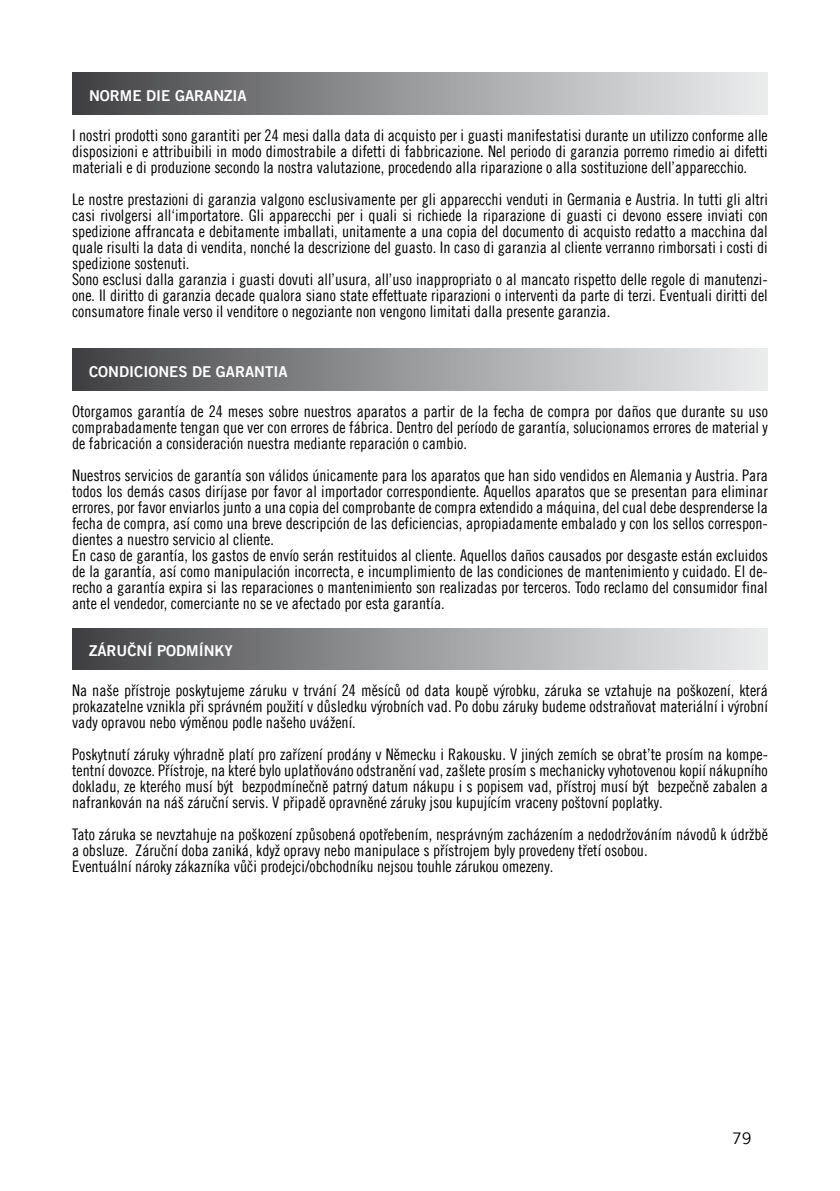
<style>
.page{position:relative;width:840px;height:1191px;background:#fff}
.page>*{position:absolute;margin:0;border:0;box-sizing:border-box;transform-origin:0 0}
.t1{font:16px/16px "Trade Gothic LT Com Cn 18";color:#000;text-align:justify}
.t2{font:16px "Trade Gothic LT Com";color:#000}
.t3{font:15px "Trade Gothic LT Com Bd 2";color:#fff}
</style>
<div class="page">
<div style="left:72px;top:349px;width:695px;height:41px;background:linear-gradient(to right,#434446,#eff1f2)"></div>
<div style="left:72px;top:628px;width:695px;height:41px;background:linear-gradient(to right,#434446,#eff1f2)"></div>
<div style="left:72px;top:73px;width:695px;height:41px;background:linear-gradient(to right,#434446,#eff1f2)"></div>
<p class="t3" style="left:89px;top:86px;width:159px">NORM E DIE GARANZIA</p>
<p class="t1" style="left:72px;top:127px;width:697px">I nostri prodotti sono garantiti per 24 mesi dalla data di acquisto per i guasti manifestatisi durante un utilizzo conforme alle disposizioni e attribuibili in modo dimostrabile a difetti di fabbricazione. Nel periodo di garanzia porremo rimedio ai difetti materiali e di produzione secondo la nostra valutazione, procedendo alla riparazione o alla sostituzione dell’apparecchio.</p>
<p class="t1" style="left:72px;top:191px;width:697px;text-align:left">Le nostre prestazioni di garanzia valgono esclusivamente per gli apparecchi venduti in Germania e Austria. In tutti gli altri casi rivolgersi all‘importatore. Gli apparecchi per i quali si richiede la riparazione di guasti ci devono essere inviati con spedizione affrancata e debitamente imballati, unitamente a una copia del documento di acquisto redatto a macchina dal quale risulti la data di vendita, nonché la descrizione del guasto. In caso di garanzia al cliente verranno rimborsati i costi di spedizione sostenuti.<br>Sono esclusi dalla garanzia i guasti dovuti all’usura, all’uso inappropriato o al mancato rispetto delle regole di manutenzi&shy;one. Il diritto di garanzia decade qualora siano state effettuate riparazioni o interventi da parte di terzi. Eventuali diritti del consumatore finale verso il venditore o negoziante non vengono limitati dalla presente garanzia.</p>
<p class="t3" style="left:89px;top:362px;width:200px">CONDICIONES DE GARANTIA</p>
<p class="t1" style="left:72px;top:403px;width:697px">Otorgamos garantía de 24 meses sobre nuestros aparatos a partir de la fecha de compra por daños que durante su uso comprabadamente tengan que ver con errores de fábrica. Dentro del período de garantía, solucionamos errores de material y de fabricación a consideración nuestra mediante reparación o cambio.</p>
<p class="t1" style="left:72px;top:467px;width:697px;text-align:left">Nuestros servicios de garantía son válidos únicamente para los aparatos que han sido vendidos en Alemania y Austria. Para todos los demás casos diríjase por favor al importador correspondiente. Aquellos aparatos que se presentan para eliminar errores, por favor enviarlos junto a una copia del comprobante de compra extendido a máquina, del cual debe desprenderse la fecha de compra, así como una breve descripción de las deficiencias, apropiadamente embalado y con los sellos correspon&shy;dientes a nuestro servicio al cliente.<br>En caso de garantía, los gastos de envío serán restituidos al cliente. Aquellos daños causados por desgaste están excluidos de la garantía, así como manipulación incorrecta, e incumplimiento de las condiciones de mantenimiento y cuidado. El de&shy;recho a garantía expira si las reparaciones o mantenimiento son realizadas por terceros. Todo reclamo del consumidor final ante el vendedor, comerciante no se ve afectado por esta garantía.</p>
<p class="t3" style="left:89px;top:641px;width:145px">ZÁRUČNÍ PODMÍNKY</p>
<p class="t1" style="left:72px;top:682px;width:697px">Na naše přístroje poskytujeme záruku v trvání 24 měsíců od data koupě výrobku, záruka se vztahuje na poškození, která prokazatelne vznikla při správném použití v důsledku výrobních vad. Po dobu záruky budeme odstraňovat materiální i výrobní vady opravou nebo výměnou podle našeho uvážení.</p>
<p class="t1" style="left:72px;top:746px;width:697px">Poskytnutí záruky výhradně platí pro zařízení prodány v Německu i Rakousku. V jiných zemích se obrat’te prosím na kompe&shy;tentní dovozce. Přístroje, na které bylo uplatňováno odstranění vad, zašlete prosím s mechanicky vyhotovenou kopií nákupního dokladu, ze kterého musí být bezpodmínečně patrný datum nákupu i s popisem vad, přístroj musí být bezpečně zabalen a nafrankován na náš záruční servis. V připadě opravněné záruky jsou kupujícím vraceny poštovní poplatky.</p>
<p class="t1" style="left:72px;top:826px;width:697px;text-align:left">Tato záruka se nevztahuje na poškození způsobená opotřebením, nesprávným zacházením a nedodržováním návodů k údržbě a obsluze. Záruční doba zaniká, když opravy nebo manipulace s přístrojem byly provedeny třetí osobou.<br>Eventuální nároky zákazníka vůči prodejci/obchodníku nejsou touhle zárukou omezeny.</p>
<p class="t2" style="left:731px;top:1128px;width:21px">79</p>
</div>
